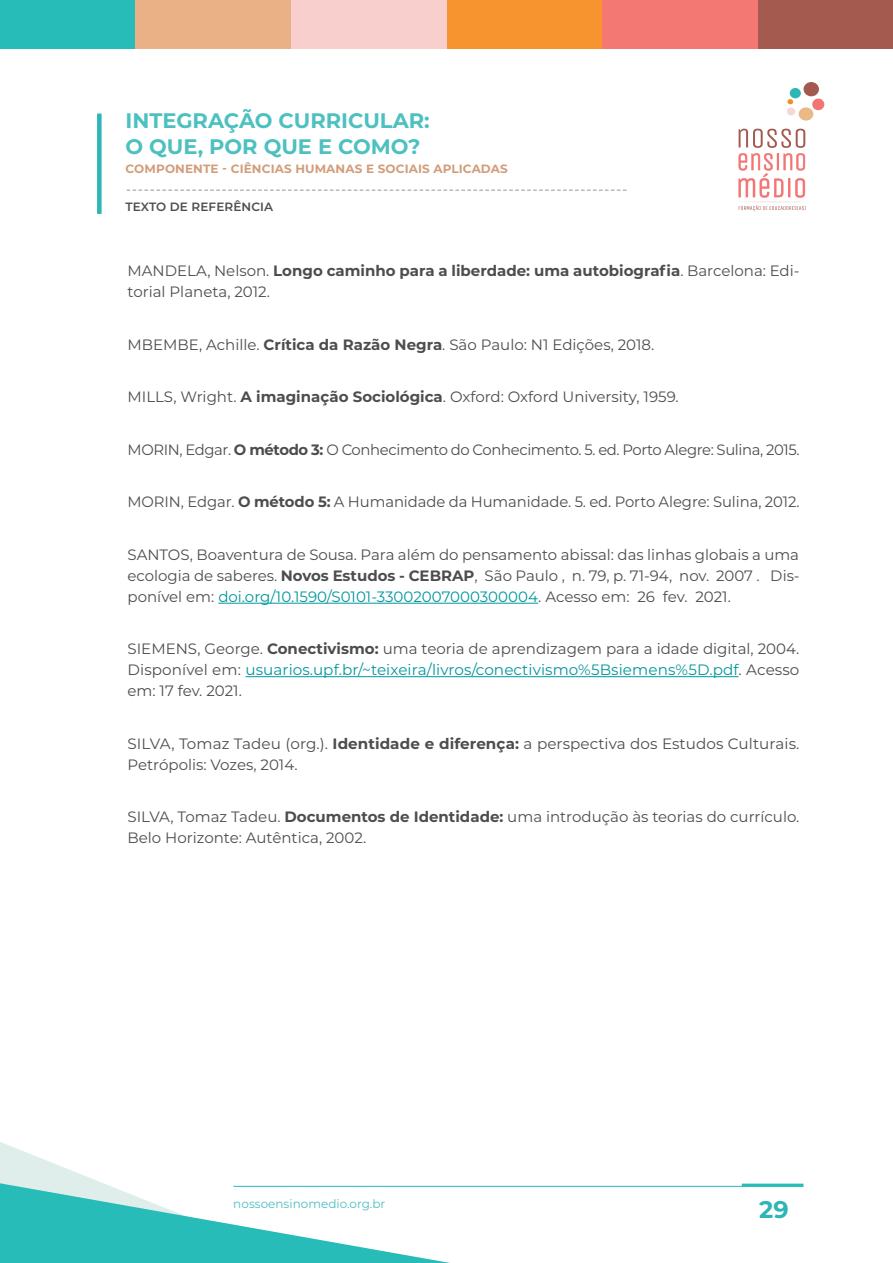
<style>
.page{position:relative;width:893px;height:1263px;background:#fff}
.page>*{position:absolute;margin:0;border:0;box-sizing:border-box;transform-origin:0 0}
.t1{font:700 24px "Montserrat";color:#2eb5b5}
.t2{font:700 21px/25.5px "Montserrat";color:#4dc0c0}
.t3{font:15px/21px "Montserrat";color:#4d4d4f}
.t4{font:15px "Montserrat";letter-spacing:-.025em;color:#4d4d4f}
.t5{font:700 12px "Montserrat";letter-spacing:.01em;color:#d29d79}
.t6{font:12px "Montserrat";color:#4dc0c0}
.t7{font:600 12px "Montserrat";letter-spacing:.01em;color:#4d4d4f}
.s1{font-weight:700}
.s2{color:#00979d}
</style>
<div class="page">
<div style="left:135px;top:0;width:156px;height:49px;background:#e9b185"></div>
<div style="left:0;top:0;width:135px;height:49px;background:#27bcb7"></div>
<div style="left:446px;top:0;width:156px;height:49px;background:#f79430"></div>
<div style="left:291px;top:0;width:155px;height:49px;background:#f8cfcc"></div>
<div style="left:758px;top:0;width:135px;height:49px;background:#a55a4f"></div>
<div style="left:602px;top:0;width:156px;height:49px;background:#f37772"></div>
<svg style="left:0;top:1142px;width:92px;height:37px"></svg>
<svg style="left:0;top:1179px;width:543px;height:84px"></svg>
<hr style="left:742px;top:1183px;width:61px;height:3px;background:#28bcb8">
<hr style="left:233px;top:1186px;width:570px;height:1px;background:#28bcb8">
<div style="left:812px;top:98px;width:12px;height:12px;background:#f27573;border-radius:50%"></div>
<div style="left:798px;top:107px;width:15px;height:14px;background:#ebb887;border-radius:50%"></div>
<div style="left:787px;top:107px;width:8px;height:8px;background:#f7d6d4;border-radius:50%"></div>
<div style="left:803px;top:82px;width:16px;height:15px;background:#a3594f;border-radius:50%"></div>
<div style="left:790px;top:88px;width:11px;height:10px;background:#2eb5b5;border-radius:50%"></div>
<svg style="left:787px;top:99px;width:6px;height:5px"></svg>
<svg style="left:738px;top:129px;width:68px;height:82px"></svg>
<div style="left:97px;top:114px;width:5px;height:100px;background:#2eb5b5"></div>
<svg style="left:127px;top:190px;width:499px;height:1px"></svg>
<hr style="left:218px;top:603px;width:320px;height:1px;background:#00979d">
<hr style="left:245px;top:676px;width:493px;height:1px;background:#00979d">
<h2 class="t2" style="left:126px;top:107px;width:306px">INTEGRAÇÃO CURRICULAR:<br>O QUE, POR QUE E COMO?</h2>
<p class="t5" style="left:126px;top:160px;width:384px">COMPONENTE - CIÊNCIAS HUMANAS E SOCIAIS APLICADAS</p>
<p class="t7" style="left:126px;top:198px;width:149px">TEXTO DE REFERÊNCIA</p>
<p class="t3" style="left:128px;top:260px;width:673px">MANDELA, Nelson. <span class="s1">Longo caminho para a liberdade: uma autobiografia</span>. Barcelona: Edi&shy;torial Planeta, 2012.</p>
<p class="t3" style="left:128px;top:333px;width:528px">MBEMBE, Achille. <span class="s1">Crítica da Razão Negra</span>. São Paulo: N1 Edições, 2018.</p>
<p class="t3" style="left:128px;top:386px;width:553px">MILLS, Wright. <span class="s1">A imaginação Sociológica</span>. Oxford: Oxford University, 1959.</p>
<p class="t4" style="left:128px;top:439px;width:673px">MORIN, Edgar. <span class="s1">O método 3:</span> O Conhecimento do Conhecimento. 5. ed. Porto Alegre: Sulina, 2015.</p>
<p class="t3" style="left:128px;top:491px;width:674px">MORIN, Edgar. <span class="s1">O método 5:</span> A Humanidade da Humanidade. 5. ed. Porto Alegre: Sulina, 2012.</p>
<p class="t3" style="left:128px;top:543px;width:673px;text-align:justify">SANTOS, Boaventura de Sousa. Para além do pensamento abissal: das linhas globais a uma ecologia de saberes. <span class="s1">Novos Estudos - CEBRAP</span>, São Paulo , n. 79, p. 71-94, nov. 2007 . Dis&shy;ponível em: <span class="s2">doi.org/10.1590/S0101-33002007000300004</span>. Acesso em: 26 fev. 2021.</p>
<p class="t3" style="left:128px;top:638px;width:673px;text-align:justify">SIEMENS, George. <span class="s1">Conectivismo:</span> uma teoria de aprendizagem para a idade digital, 2004.<br>Disponível em: <span class="s2">usuarios.upf.br/~teixeira/livros/conectivismo%5Bsiemens%5D.pdf</span>. Acesso em: 17 fev. 2021.</p>
<p class="t3" style="left:128px;top:732px;width:673px">SILVA, Tomaz Tadeu (org.). <span class="s1">Identidade e diferença:</span> a perspectiva dos Estudos Culturais.<br>Petrópolis: Vozes, 2014.</p>
<p class="t3" style="left:128px;top:806px;width:673px">SILVA, Tomaz Tadeu. <span class="s1">Documentos de Identidade:</span> uma introdução às teorias do currículo.<br>Belo Horizonte: Autêntica, 2002.</p>
<p class="t6" style="left:233px;top:1195px;width:154px">nossoensinomedio.org.br</p>
<h1 class="t1" style="left:759px;top:1192px;width:31px">29</h1>
</div>
